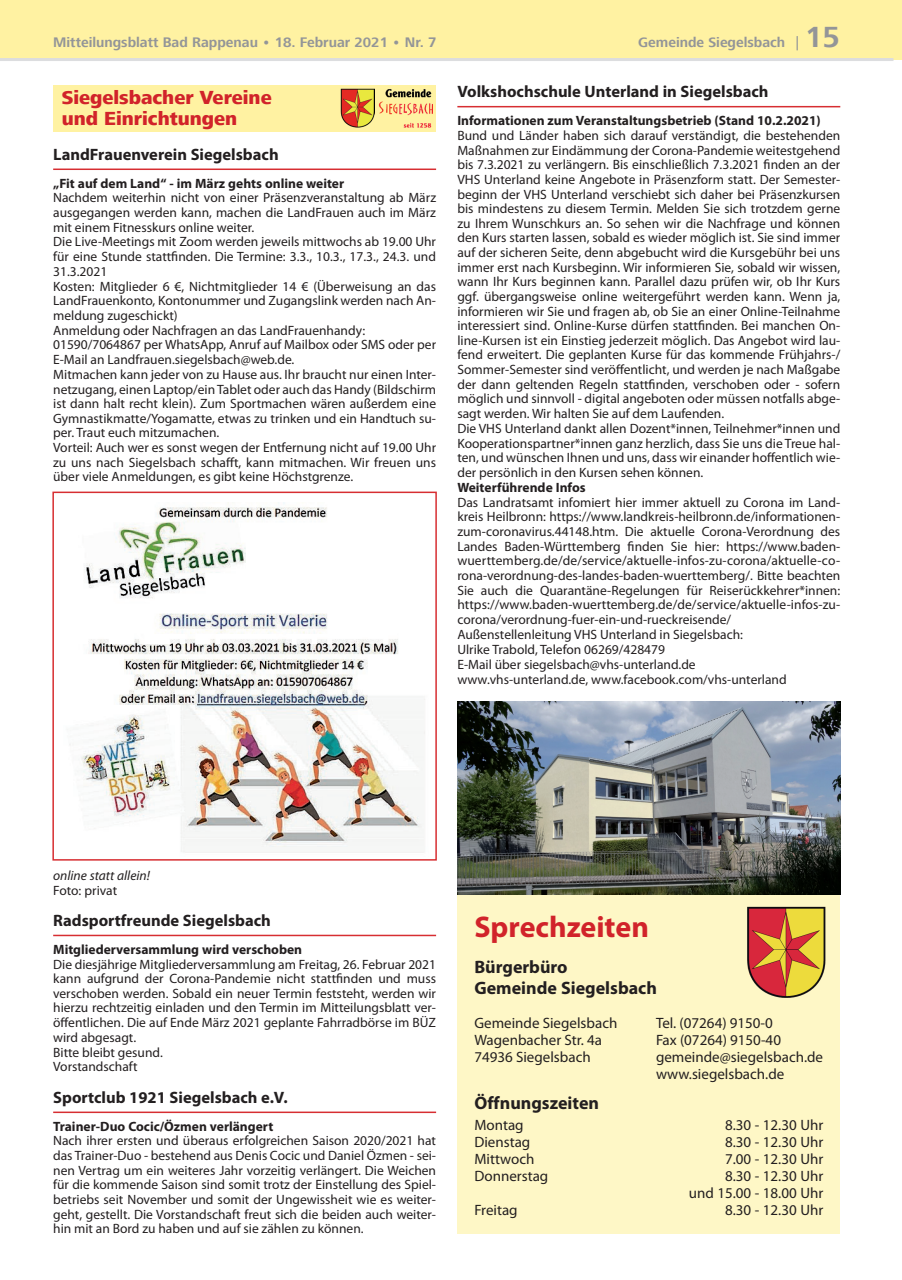
<style>
.page{position:relative;width:902px;height:1280px;background:#fff}
.page>*{position:absolute;margin:0;border:0;box-sizing:border-box;transform-origin:0 0}
.t1{font:700 30px "Myriad Pro";color:#d1232a}
.t2{font:800 19.5px/21px "Frutiger Next LT";color:#d1232a}
.t3{font:700 18px/21.3px "Myriad Pro";color:#231f20}
.NM_Rubrik_Siegelsbac{font:700 16.5px "Myriad Pro";color:#231f20}
.t4{font:15px/17px "Myriad Pro";color:#231f20}
.t5{font:700 14.25px "Frutiger Next LT";color:#939598}
.NM_Textblock{font:13.5px/14.7px "Myriad Pro";color:#231f20;text-align:justify}
.NM_Überschrift{font:700 13.5px "Myriad Pro";color:#231f20}
.bfh_halbfett{font:700 13.5px "Myriad Pro";color:#231f20}
.Grundtext{font:italic 13.5px "Myriad Pro";color:#231f20}
.Grundtext-2{font:13.5px "Myriad Pro";color:#231f20}
.s1{font-family:"Futura BT";font-weight:500}
.s2{font-size:30px}
</style>
<div class="page">
<div style="left:0;top:0;width:901px;height:60px;background:#fff2a2"></div>
<hr style="left:0;top:58px;width:893px;height:3px;background:#dcdddf">
<hr style="left:53px;top:169px;width:383px;height:1px;background:#d72e32">
<hr style="left:53px;top:935px;width:383px;height:1px;background:#d72e32">
<hr style="left:53px;top:1111px;width:383px;height:2px;background:#d72e32">
<div style="left:53px;top:85px;width:383px;height:47px;background:#fff2a2"></div>
<img style="left:341px;top:88px;width:33px;height:40px">
<img style="left:378px;top:89px;width:54px;height:39px">
<img style="left:69px;top:502px;width:356px;height:351px">
<div style="left:52px;top:492px;width:385px;height:369px;border:2px solid #d72e32"></div>
<hr style="left:457px;top:106px;width:383px;height:1px;background:#d72e32">
<div style="left:457px;top:893px;width:383px;height:340px;background:#fef7c6"></div>
<img style="left:457px;top:702px;width:383px;height:193px">
<img style="left:747px;top:906px;width:79px;height:92px">
<p class="t5" style="left:53px;top:34px;width:385px">Mitteilungsblatt Bad Rappenau • 18. Februar 2021 • Nr. 7</p>
<p class="t5" style="left:638px;top:34px;width:203px">Gemeinde Siegelsbach <span class="s1">|</span> <span class="s2">15</span></p>
<p class="t2" style="left:62px;top:87px;width:211px">Siegelsbacher Vereine und Einrichtungen</p>
<p class="NM_Rubrik_Siegelsbac" style="left:53px;top:144px;width:227px">LandFrauenverein Siegelsbach</p>
<p class="NM_Überschrift" style="left:53px;top:174px;width:292px">„Fit auf dem Land“ - im März gehts online weiter</p>
<p class="NM_Textblock" style="left:53px;top:190px;width:384px">Nachdem weiterhin nicht von einer Präsenzveranstaltung ab März ausgegangen werden kann, machen die LandFrauen auch im März mit einem Fitnesskurs online weiter.</p>
<p class="NM_Textblock" style="left:53px;top:234px;width:384px">Die Live-Meetings mit Zoom werden jeweils mittwochs ab 19.00 Uhr für eine Stunde stattfinden. Die Termine: 3.3., 10.3., 17.3., 24.3. und 31.3.2021</p>
<p class="NM_Textblock" style="left:53px;top:278px;width:384px">Kosten: Mitglieder 6 €, Nichtmitglieder 14 € (Überweisung an das LandFrauenkonto, Kontonummer und Zugangslink werden nach An&shy;meldung zugeschickt)</p>
<p class="NM_Textblock" style="left:53px;top:323px;width:313px">Anmeldung oder Nachfragen an das LandFrauenhandy:</p>
<p class="NM_Textblock" style="left:53px;top:337px;width:384px">01590/7064867 per WhatsApp, Anruf auf Mailbox oder SMS oder per<br>E-Mail an Landfrauen.siegelsbach@web.de.</p>
<p class="NM_Textblock" style="left:53px;top:367px;width:384px">Mitmachen kann jeder von zu Hause aus. Ihr braucht nur einen Inter&shy;netzugang, einen Laptop/ein Tablet oder auch das Handy (Bildschirm ist dann halt recht klein). Zum Sportmachen wären außerdem eine Gymnastikmatte/Yogamatte, etwas zu trinken und ein Handtuch su&shy;per. Traut euch mitzumachen.</p>
<p class="NM_Textblock" style="left:53px;top:440px;width:384px">Vorteil: Auch wer es sonst wegen der Entfernung nicht auf 19.00 Uhr zu uns nach Siegelsbach schafft, kann mitmachen. Wir freuen uns über viele Anmeldungen, es gibt keine Höchstgrenze.</p>
<p class="NM_Rubrik_Siegelsbac" style="left:457px;top:81px;width:313px">Volkshochschule Unterland in Siegelsbach</p>
<p class="bfh_halbfett" style="left:457px;top:112px;width:365px">Informationen zum Veranstaltungsbetrieb (Stand 10.2.2021)</p>
<p class="NM_Textblock" style="left:457px;top:128px;width:384px">Bund und Länder haben sich darauf verständigt, die bestehenden Maßnahmen zur Eindämmung der Corona-Pandemie weitestgehend bis 7.3.2021 zu verlängern. Bis einschließlich 7.3.2021 finden an der VHS Unterland keine Angebote in Präsenzform statt. Der Semester&shy;beginn der VHS Unterland verschiebt sich daher bei Präsenzkursen bis mindestens zu diesem Termin. Melden Sie sich trotzdem gerne zu Ihrem Wunschkurs an. So sehen wir die Nachfrage und können den Kurs starten lassen, sobald es wieder möglich ist. Sie sind immer auf der sicheren Seite, denn abgebucht wird die Kursgebühr bei uns immer erst nach Kursbeginn. Wir informieren Sie, sobald wir wissen, wann Ihr Kurs beginnen kann. Parallel dazu prüfen wir, ob Ihr Kurs ggf. übergangsweise online weitergeführt werden kann. Wenn ja, informieren wir Sie und fragen ab, ob Sie an einer Online-Teilnahme interessiert sind. Online-Kurse dürfen stattfinden. Bei manchen On&shy;line-Kursen ist ein Einstieg jederzeit möglich. Das Angebot wird lau&shy;fend erweitert. Die geplanten Kurse für das kommende Frühjahrs-/ Sommer-Semester sind veröffentlicht, und werden je nach Maßgabe der dann geltenden Regeln stattfinden, verschoben oder - sofern möglich und sinnvoll - digital angeboten oder müssen notfalls abge&shy;sagt werden. Wir halten Sie auf dem Laufenden.</p>
<p class="NM_Textblock" style="left:457px;top:421px;width:384px">Die VHS Unterland dankt allen Dozent*innen, Teilnehmer*innen und Kooperationspartner*innen ganz herzlich, dass Sie uns die Treue hal&shy;ten, und wünschen Ihnen und uns, dass wir einander hoffentlich wie&shy;der persönlich in den Kursen sehen können.</p>
<p class="bfh_halbfett" style="left:457px;top:478px;width:130px">Weiterführende Infos</p>
<p class="NM_Textblock" style="left:457px;top:495px;width:384px">Das Landratsamt infomiert hier immer aktuell zu Corona im Land&shy;kreis Heilbronn: https://www.landkreis-heilbronn.de/informationen&shy;zum-coronavirus.44148.htm. Die aktuelle Corona-Verordnung des Landes Baden-Württemberg finden Sie hier: https://www.baden&shy;wuerttemberg.de/de/service/aktuelle-infos-zu-corona/aktuelle-co&shy;rona-verordnung-des-landes-baden-wuerttemberg/. Bitte beachten Sie auch die Quarantäne-Regelungen für Reiserückkehrer*innen: https://www.baden-wuerttemberg.de/de/service/aktuelle-infos-zu&shy;corona/verordnung-fuer-ein-und-rueckreisende/</p>
<p class="NM_Textblock" style="left:457px;top:627px;width:287px">Außenstellenleitung VHS Unterland in Siegelsbach:</p>
<p class="NM_Textblock" style="left:457px;top:642px;width:209px">Ulrike Trabold, Telefon 06269/428479</p>
<p class="NM_Textblock" style="left:457px;top:656px;width:240px">E-Mail über siegelsbach@vhs-unterland.de</p>
<p class="NM_Textblock" style="left:457px;top:671px;width:331px">www.vhs-unterland.de, www.facebook.com/vhs-unterland</p>
<p class="Grundtext" style="left:53px;top:867px;width:98px">online statt allein!</p>
<p class="Grundtext-2" style="left:53px;top:882px;width:65px">Foto: privat</p>
<p class="NM_Rubrik_Siegelsbac" style="left:53px;top:910px;width:219px">Radsportfreunde Siegelsbach</p>
<p class="NM_Überschrift" style="left:53px;top:940px;width:250px">Mitgliederversammlung wird verschoben</p>
<p class="NM_Textblock" style="left:53px;top:956px;width:384px">Die diesjährige Mitgliederversammlung am Freitag, 26. Februar 2021 kann aufgrund der Corona-Pandemie nicht stattfinden und muss verschoben werden. Sobald ein neuer Termin feststeht, werden wir hierzu rechtzeitig einladen und den Termin im Mitteilungsblatt ver&shy;öffentlichen. Die auf Ende März 2021 geplante Fahrradbörse im BÜZ wird abgesagt.</p>
<p class="NM_Textblock" style="left:53px;top:1044px;width:111px">Bitte bleibt gesund.</p>
<p class="NM_Textblock" style="left:53px;top:1059px;width:86px">Vorstandschaft</p>
<p class="NM_Rubrik_Siegelsbac" style="left:53px;top:1087px;width:236px">Sportclub 1921 Siegelsbach e.V.</p>
<p class="NM_Überschrift" style="left:53px;top:1117px;width:221px">Trainer-Duo Cocic/Özmen verlängert</p>
<p class="NM_Textblock" style="left:53px;top:1133px;width:384px">Nach ihrer ersten und überaus erfolgreichen Saison 2020/2021 hat das Trainer-Duo - bestehend aus Denis Cocic und Daniel Özmen - sei&shy;nen Vertrag um ein weiteres Jahr vorzeitig verlängert. Die Weichen für die kommende Saison sind somit trotz der Einstellung des Spiel&shy;betriebs seit November und somit der Ungewissheit wie es weiter&shy;geht, gestellt. Die Vorstandschaft freut sich die beiden auch weiter&shy;hin mit an Bord zu haben und auf sie zählen zu können.</p>
<p class="t1" style="left:474px;top:907px;width:176px">Sprechzeiten</p>
<p class="t3" style="left:474px;top:956px;width:184px">Bürgerbüro<br>Gemeinde Siegelsbach</p>
<p class="t4" style="left:474px;top:1014px;width:144px">Gemeinde Siegelsbach</p>
<p class="t4" style="left:656px;top:1014px;width:118px">Tel. (07264) 9150-0</p>
<p class="t4" style="left:474px;top:1031px;width:129px">Wagenbacher Str. 4a</p>
<p class="t4" style="left:656px;top:1031px;width:126px">Fax (07264) 9150-40</p>
<p class="t4" style="left:474px;top:1048px;width:118px">74936 Siegelsbach</p>
<p class="t4" style="left:656px;top:1048px;width:169px">gemeinde@siegelsbach.de www.siegelsbach.de</p>
<p class="t3" style="left:474px;top:1092px;width:126px">Öffnungszeiten</p>
<p class="t4" style="left:474px;top:1117px;width:51px">Montag</p>
<p class="t4" style="left:725px;top:1117px;width:100px">8.30 - 12.30 Uhr</p>
<p class="t4" style="left:474px;top:1134px;width:57px">Dienstag</p>
<p class="t4" style="left:725px;top:1134px;width:100px">8.30 - 12.30 Uhr</p>
<p class="t4" style="left:474px;top:1151px;width:61px">Mittwoch</p>
<p class="t4" style="left:725px;top:1151px;width:100px">7.00 - 12.30 Uhr</p>
<p class="t4" style="left:474px;top:1168px;width:75px">Donnerstag</p>
<p class="t4" style="left:688px;top:1168px;width:136px;text-align:right">8.30 - 12.30 Uhr<br>und 15.00 - 18.00 Uhr</p>
<p class="t4" style="left:474px;top:1202px;width:45px">Freitag</p>
<p class="t4" style="left:725px;top:1202px;width:100px">8.30 - 12.30 Uhr</p>
</div>
